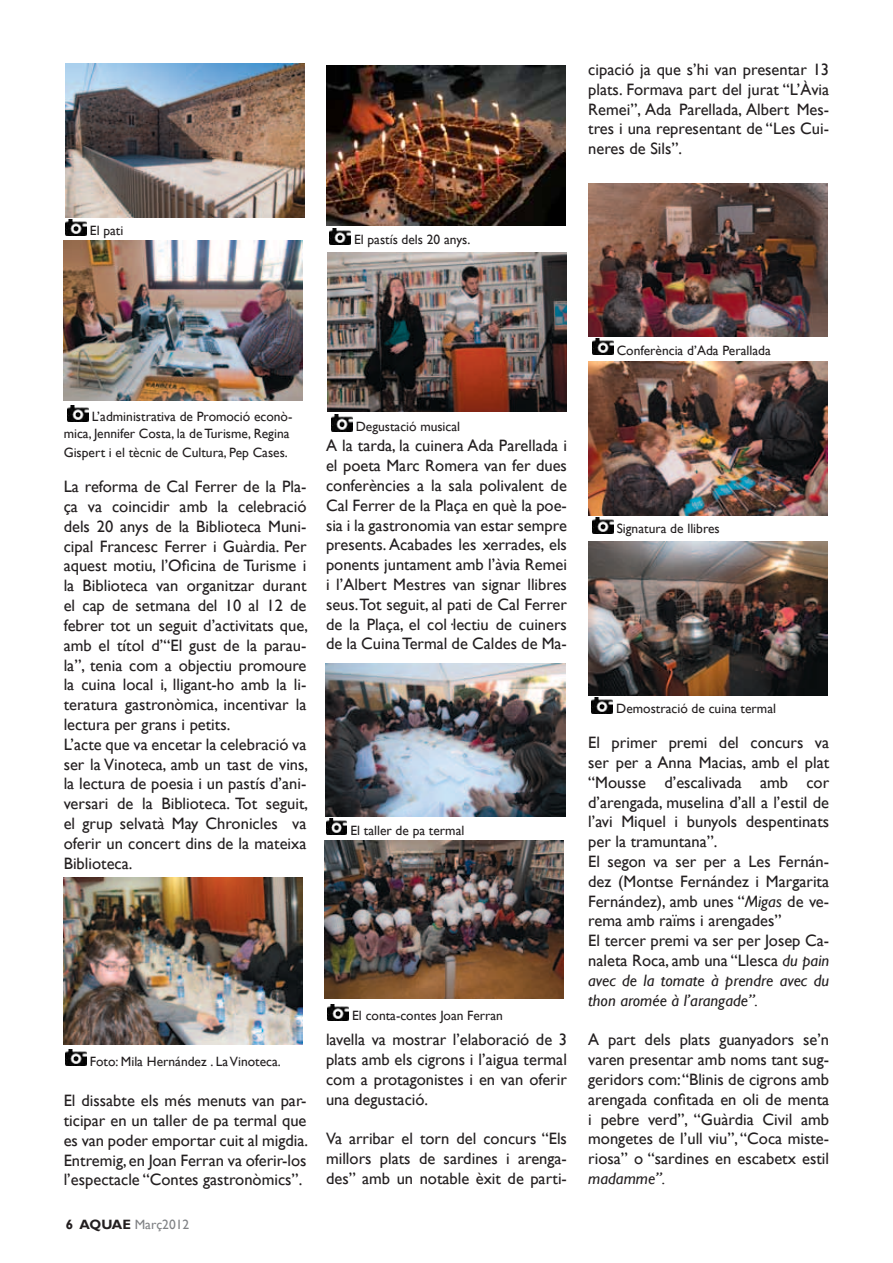
<style>
.page{position:relative;width:893px;height:1263px;background:#fff}
.page>*{position:absolute;margin:0;border:0;box-sizing:border-box;transform-origin:0 0}
.t1{font:16.5px/19.8px "Gill Sans";color:#231f20;text-align:justify}
.t2{font:italic 16.5px "Gill Sans";color:#231f20}
.t3{font:13.5px/16.2px "Gill Sans";color:#231f20;text-align:right}
.t4{font:13.5px "Gill Sans";color:#231f20}
.t5{font:13.5px "Gill Sans";color:#808285}
.s1{font-weight:700;color:#231f20}
.s2{font-style:italic}
</style>
<div class="page">
<img style="left:66px;top:219px;width:20px;height:16px">
<img style="left:66px;top:64px;width:239px;height:153px">
<img style="left:67px;top:405px;width:21px;height:16px">
<img style="left:64px;top:241px;width:239px;height:159px">
<img style="left:64px;top:877px;width:239px;height:168px">
<img style="left:326px;top:66px;width:239px;height:159px">
<img style="left:328px;top:252px;width:239px;height:160px">
<img style="left:66px;top:1049px;width:20px;height:17px">
<img style="left:330px;top:228px;width:20px;height:16px">
<img style="left:331px;top:415px;width:21px;height:16px">
<img style="left:326px;top:819px;width:21px;height:16px">
<img style="left:326px;top:663px;width:239px;height:154px">
<img style="left:328px;top:1004px;width:20px;height:16px">
<img style="left:324px;top:840px;width:239px;height:158px">
<img style="left:592px;top:339px;width:21px;height:16px">
<img style="left:589px;top:183px;width:239px;height:153px">
<img style="left:592px;top:517px;width:21px;height:16px">
<img style="left:589px;top:362px;width:239px;height:153px">
<img style="left:592px;top:697px;width:20px;height:16px">
<img style="left:588px;top:542px;width:239px;height:153px">
<p class="t4" style="left:90px;top:223px;width:35px">El pati</p>
<p class="t4" style="left:354px;top:232px;width:118px">El pastís dels 20 anys.</p>
<p class="t1" style="left:588px;top:60px;width:242px">cipació ja que s’hi van presentar 13 plats. Formava part del jurat “L’Àvia Remei”, Ada Parellada, Albert Mes&shy;tres i una representant de “Les Cui&shy;neres de Sils”.</p>
<p class="t4" style="left:617px;top:342px;width:156px">Conferència d’Ada Perallada</p>
<p class="t3" style="left:64px;top:409px;width:230px">L’administrativa de Promoció econò&shy;mica, Jennifer Costa, la de Turisme, Regina</p>
<p class="t3" style="left:64px;top:445px;width:226px">Gispert i el tècnic de Cultura, Pep Cases.</p>
<p class="t1" style="left:64px;top:477px;width:246px;text-align:left">La reforma de Cal Ferrer de la Pla&shy;ça va coincidir amb la celebració dels 20 anys de la Biblioteca Muni&shy;cipal Francesc Ferrer i Guàrdia. Per aquest motiu, l’Oficina de Turisme i la Biblioteca van organitzar durant el cap de setmana del 10 al 12 de febrer tot un seguit d’activitats que, amb el títol d’“El gust de la parau&shy;la”, tenia com a objectiu promoure la cuina local i, lligant-ho amb la li&shy;teratura gastronòmica, incentivar la lectura per grans i petits.<br>L’acte que va encetar la celebració va ser la Vinoteca, amb un tast de vins, la lectura de poesia i un pastís d’ani&shy;versari de la Biblioteca. Tot seguit, el grup selvatà May Chronicles va oferir un concert dins de la mateixa Biblioteca.</p>
<p class="t3" style="left:356px;top:418px;width:106px">Degustació musical</p>
<p class="t1" style="left:326px;top:436px;width:242px">A la tarda, la cuinera Ada Parellada i el poeta Marc Romera van fer dues conferències a la sala polivalent de Cal Ferrer de la Plaça en què la poe&shy;sia i la gastronomia van estar sempre presents. Acabades les xerrades, els ponents juntament amb l’àvia Remei i l’Albert Mestres van signar llibres seus. Tot seguit, al pati de Cal Ferrer de la Plaça, el col·lectiu de cuiners de la Cuina Termal de Caldes de Ma-</p>
<p class="t4" style="left:350px;top:822px;width:116px">El taller de pa termal</p>
<p class="t4" style="left:90px;top:1053px;width:192px">Foto: Mila Hernández . La Vinoteca.</p>
<p class="t1" style="left:64px;top:1091px;width:246px">El dissabte els més menuts van par&shy;ticipar en un taller de pa termal que es van poder emportar cuit al migdia.<br>Entremig, en Joan Ferran va oferir-los l’espectacle “Contes gastronòmics”.</p>
<p class="t5" style="left:66px;top:1216px;width:125px"><span class="s1">6 AQUAE</span> Març2012</p>
<p class="t4" style="left:352px;top:1008px;width:152px">El conta-contes Joan Ferran</p>
<p class="t1" style="left:326px;top:1030px;width:242px">lavella va mostrar l’elaboració de 3 plats amb els cigrons i l’aigua termal com a protagonistes i en van oferir una degustació.</p>
<p class="t1" style="left:326px;top:1129px;width:242px">Va arribar el torn del concurs “Els millors plats de sardines i arenga&shy;des” amb un notable èxit de parti-</p>
<p class="t4" style="left:617px;top:521px;width:104px">Signatura de llibres</p>
<p class="t3" style="left:616px;top:700px;width:161px">Demostració de cuina termal</p>
<p class="t1" style="left:588px;top:733px;width:242px;text-align:left">El primer premi del concurs va ser per a Anna Macias, amb el plat “Mousse d’escalivada amb cor d’arengada, muselina d’all a l’estil de l’avi Miquel i bunyols despentinats per la tramuntana”.<br>El segon va ser per a Les Fernán&shy;dez (Montse Fernández i Margarita<br>Fernández), amb unes “<span class="s2">Migas</span> de ve&shy;rema amb raïms i arengades”<br>El tercer premi va ser per Josep Ca&shy;naleta Roca, amb una “Llesca <span class="s2">du pain avec de la tomate à prendre avec du thon aromée à l’arangade”.</span></p>
<p class="t1" style="left:588px;top:1030px;width:242px">A part dels plats guanyadors se’n varen presentar amb noms tant sug&shy;geridors com: “Blinis de cigrons amb arengada confitada en oli de menta i pebre verd”, “Guàrdia Civil amb mongetes de l’ull viu”, “Coca miste&shy;riosa” o “sardines en escabetx estil</p>
<p class="t2" style="left:588px;top:1169px;width:79px">madamme”.</p>
</div>
